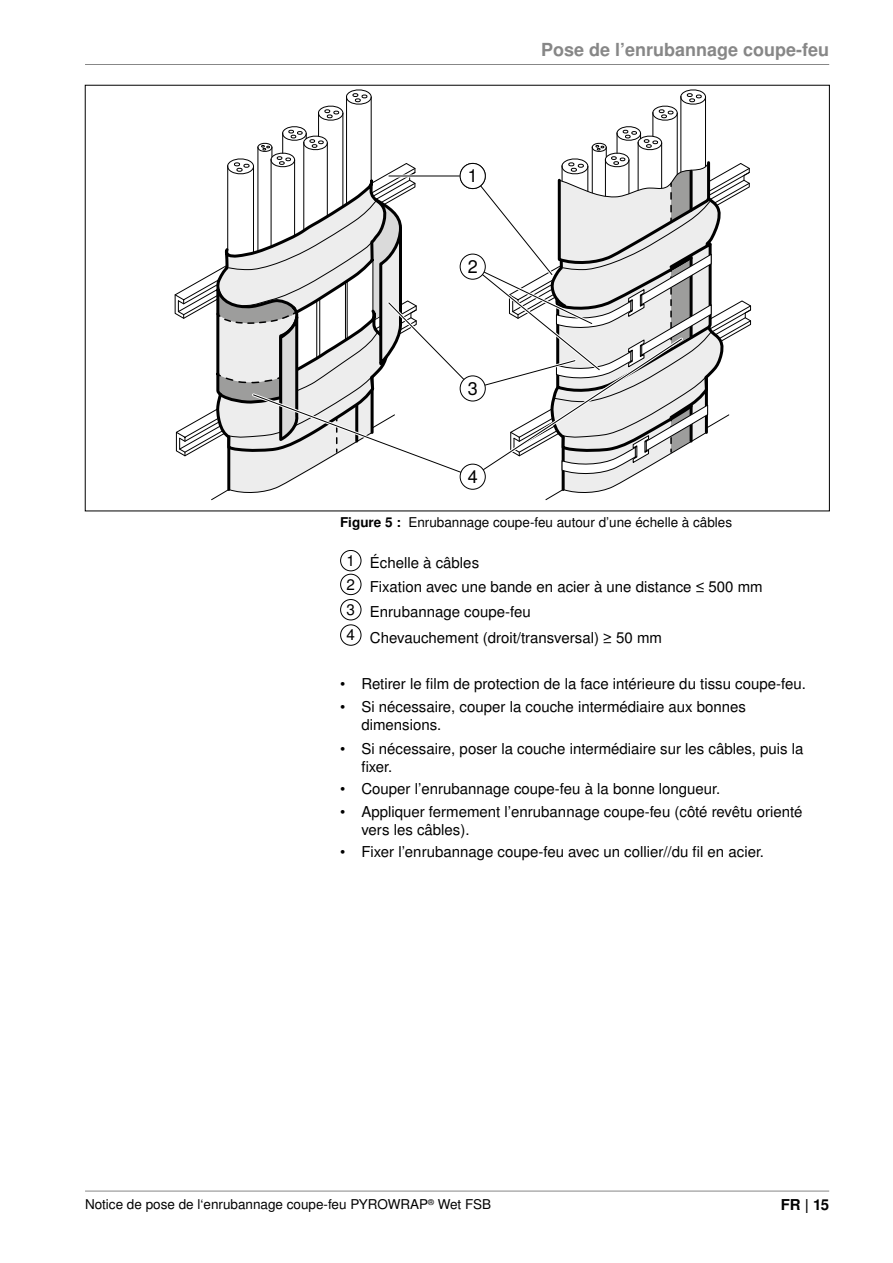
<style>
.page{position:relative;width:893px;height:1263px;background:#fff}
.page>*{position:absolute;margin:0;border:0;box-sizing:border-box;transform-origin:0 0}
.t1{font:700 18px "Nimbus San LOT";color:#878787}
.t2{font:18px "Nimbus San LOT";color:#000}
.t3{font:15px/18px "Nimbus San LOT";color:#000}
.t4{font:700 15px "Nimbus San LOT";color:#000}
.t5{font:13.5px "Nimbus San LOT";color:#000}
.s1{font-weight:700}
.s2{font-size:15.3px}
</style>
<div class="page">
<hr style="left:85px;top:64px;width:744px;height:1px;background:#878787">
<hr style="left:85px;top:1191px;width:744px;height:1px;background:#878787">
<svg style="left:174px;top:89px;width:578px;height:412px"></svg>
<div style="left:460px;top:464px;width:25px;height:25px;background:#fff;border-radius:50%"></div>
<div style="left:460px;top:464px;width:26px;height:26px;border:1px solid #000;border-radius:50%"></div>
<div style="left:340px;top:550px;width:21px;height:21px;border:1px solid #000;border-radius:50%"></div>
<div style="left:340px;top:574px;width:21px;height:21px;border:1px solid #000;border-radius:50%"></div>
<div style="left:340px;top:599px;width:21px;height:21px;border:1px solid #000;border-radius:50%"></div>
<div style="left:340px;top:624px;width:21px;height:22px;border:1px solid #000;border-radius:50%"></div>
<p class="t2" style="left:468px;top:165px;width:12px">1</p>
<p class="t2" style="left:468px;top:256px;width:12px">2</p>
<p class="t2" style="left:468px;top:378px;width:12px">3</p>
<p class="t1" style="left:541px;top:39px;width:289px">Pose de l’enrubannage coupe-feu</p>
<p class="t2" style="left:468px;top:466px;width:12px">4</p>
<p class="t5" style="left:340px;top:514px;width:394px"><span class="s1">Figure 5 :</span> Enrubannage coupe-feu autour d’une échelle à câbles</p>
<p class="t3" style="left:347px;top:551px;width:418px;line-height:23.7px"><span class="s2">1</span> Échelle à câbles<br><span class="s2">2</span> Fixation avec une bande en acier à une distance ≤ 500 mm</p>
<p class="t3" style="left:347px;top:600px;width:317px;line-height:25.3px"><span class="s2">3</span> Enrubannage coupe-feu<br><span class="s2">4</span> Chevauchement (droit/transversal) ≥ 50 mm</p>
<p class="t3" style="left:340px;top:675px;width:467px">• Retirer le film de protection de la face intérieure du tissu coupe-feu.</p>
<p class="t3" style="left:361px;top:698px;width:386px;text-indent:-21px">• Si nécessaire, couper la couche intermédiaire aux bonnes dimensions.</p>
<p class="t3" style="left:361px;top:740px;width:444px;text-indent:-21px">• Si nécessaire, poser la couche intermédiaire sur les câbles, puis la fixer.</p>
<p class="t3" style="left:340px;top:780px;width:382px">• Couper l’enrubannage coupe-feu à la bonne longueur.</p>
<p class="t3" style="left:361px;top:803px;width:442px;text-indent:-21px">• Appliquer fermement l’enrubannage coupe-feu (côté revêtu orienté vers les câbles).</p>
<p class="t3" style="left:340px;top:843px;width:425px">• Fixer l’enrubannage coupe-feu avec un collier//du fil en acier.</p>
<p class="t5" style="left:85px;top:1196px;width:408px">Notice de pose de l‘enrubannage coupe-feu PYROWRAP<sup>®</sup> Wet FSB</p>
<p class="t4" style="left:781px;top:1196px;width:50px">FR | 15</p>
</div>
